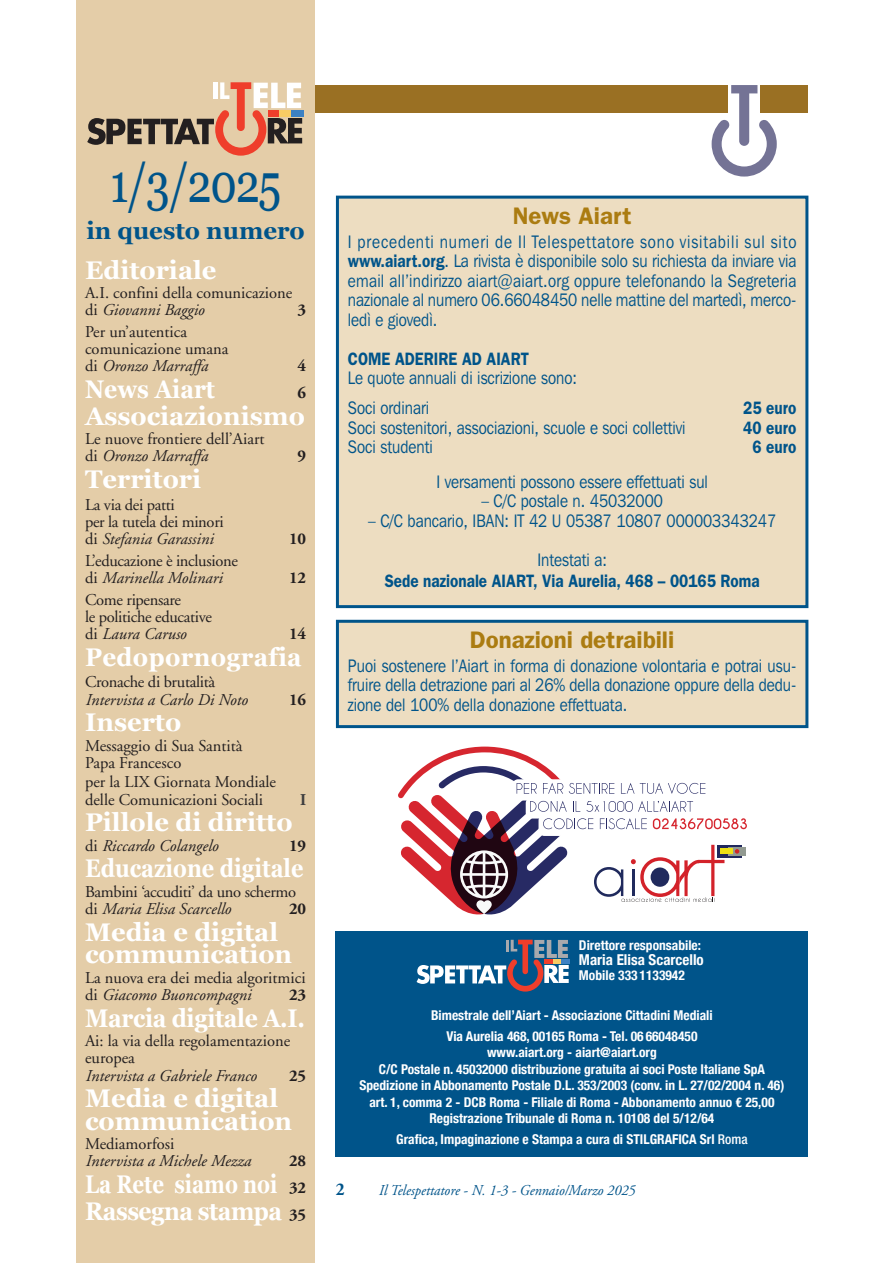
<style>
.page{position:relative;width:893px;height:1263px;background:#fff}
.page>*{position:absolute;margin:0;border:0;box-sizing:border-box;transform-origin:0 0}
.t1{font:54px "Georgia";color:#00548a;scale:.8 1}
.t2{font:700 25.5px/22.5px "Georgia";color:#fff}
.t3{font:700 25.5px/26.7px "Georgia";letter-spacing:-.02em;color:#fff;scale:.8 1}
.t4{font:700 25.5px "Georgia";color:#fff;scale:.9 1}
.t5{font:700 25.5px "Georgia";color:#fff;scale:.85 1}
.t6{font:700 25.5px "Georgia";color:#fff;scale:.95 1}
.t7{font:600 24px "Franklin Gothic";color:#ab7c11}
.t8{font:700 24px "Georgia";color:#00548a}
.t9{font:18px/19.5px "Franklin Gothic IT Cby BT";color:#00548a;text-align:justify;scale:.85 1}
.t10{font:600 18px "Franklin Gothic";color:#00548a;scale:.85 1}
.t11{font:700 18px "Adobe Garamond";color:#00548a;scale:.95 1}
.t12{font:16.5px/17.2px "Adobe Garamond";color:#231f20}
.t13{font:16.5px/17.2px "Adobe Garamond";letter-spacing:-.02em;color:#231f20}
.t14{font:italic 16.5px "Adobe Garamond";color:#231f20}
.t15{font:700 16.5px "Adobe Garamond";color:#231f20}
.t16{font:700 16.5px "Adobe Garamond";color:#3e3e3f}
.t17{font:italic 15px "Adobe Garamond";color:#00548a;scale:.95 1}
.t18{font:700 condensed 15px "Helvetica Neue";color:#fff}
.t19{font:700 condensed 13.5px/16.5px "Helvetica Neue";color:#fff;text-align:center}
.s1{font-style:italic}
.s2{font-style:normal}
.s3{font-family:"Adobe Garamond";font-size:16.5px;color:#231f20}
.s4{font-family:"Franklin Gothic";font-weight:600}
.s5{font-weight:500}
</style>
<div class="page">
<svg style="left:712px;top:85px;width:65px;height:92px"></svg>
<div style="left:253px;top:85px;width:475px;height:27px;background:#9a7023"></div>
<div style="left:761px;top:85px;width:47px;height:27px;background:#9a7023"></div>
<div style="left:77px;top:0;width:238px;height:1263px;background:#e4cda8"></div>
<div style="left:291px;top:110px;width:12px;height:7px;background:#3c81c3"></div>
<svg style="left:87px;top:82px;width:215px;height:74px"></svg>
<div style="left:336px;top:931px;width:472px;height:226px;background:#00548a"></div>
<div style="left:561px;top:959px;width:9px;height:5px;background:#3c81c3"></div>
<svg style="left:417px;top:940px;width:152px;height:51px"></svg>
<div style="left:339px;top:199px;width:466px;height:406px;background:#edddc1"></div>
<div style="left:336px;top:196px;width:472px;height:412px;border:3px solid #00548a"></div>
<div style="left:339px;top:623px;width:466px;height:102px;background:#edddc1"></div>
<div style="left:336px;top:620px;width:472px;height:108px;border:3px solid #00548a"></div>
<svg style="left:398px;top:747px;width:349px;height:167px"></svg>
<hr style="left:632px;top:869px;width:2px;height:27px;background:#202a5d">
<h1 class="t1" style="left:110px;top:162px;width:216px">1/3/2025</h1>
<h3 class="t8" style="left:86px;top:221px;width:220px">in questo numero</h3>
<h2 class="t2" style="left:85px;top:261px;width:133px">Editoriale</h2>
<p class="t12" style="left:85px;top:286px;width:209px">A.I. confini della comunicazione di <span class="s1">Giovanni Baggio</span></p>
<p class="t15" style="left:298px;top:303px;width:10px">3</p>
<p class="t12" style="left:85px;top:324px;width:145px">Per un’autentica comunicazione umana di <span class="s1">Oronzo Marraffa</span></p>
<p class="t15" style="left:298px;top:359px;width:10px">4</p>
<h2 class="t4" style="left:85px;top:379px;width:146px">News Aiart</h2>
<p class="t15" style="left:298px;top:386px;width:10px">6</p>
<h2 class="t2" style="left:85px;top:407px;width:221px">Associazionismo</h2>
<p class="t12" style="left:85px;top:432px;width:181px">Le nuove frontiere dell’Aiart di <span class="s1">Oronzo Marraffa</span></p>
<p class="t15" style="left:298px;top:450px;width:10px">9</p>
<h2 class="t2" style="left:85px;top:470px;width:118px">Territori</h2>
<p class="t13" style="left:85px;top:497px;width:140px">La via dei patti<br>per la tutela dei minori di <span class="s1">Stefania Garassini</span></p>
<p class="t13" style="left:85px;top:553px;width:154px">L’educazione è inclusione di <span class="s1">Marinella Molinari</span></p>
<p class="t15" style="left:289px;top:532px;width:19px">10</p>
<p class="t15" style="left:289px;top:571px;width:19px">12</p>
<p class="t13" style="left:85px;top:592px;width:129px">Come ripensare<br>le politiche educative di <span class="s1">Laura Caruso</span></p>
<p class="t15" style="left:289px;top:627px;width:19px">14</p>
<h2 class="t6" style="left:85px;top:646px;width:230px">Pedopornografia</h2>
<p class="t13" style="left:85px;top:675px;width:132px">Cronache di brutalità</p>
<p class="t14" style="left:85px;top:693px;width:164px">Intervista a Carlo Di Noto</p>
<p class="t15" style="left:289px;top:693px;width:19px">16</p>
<h2 class="t2" style="left:85px;top:713px;width:98px">Inserto</h2>
<p class="t12" style="left:85px;top:738px;width:159px">Messaggio di Sua Santità<br>Papa Francesco</p>
<p class="t12" style="left:85px;top:775px;width:193px">per la LIX Giornata Mondiale delle Comunicazioni Sociali</p>
<p class="t16" style="left:300px;top:793px;width:8px">I</p>
<h2 class="t2" style="left:85px;top:813px;width:209px">Pillole di diritto</h2>
<p class="t14" style="left:85px;top:839px;width:135px"><span class="s2">di</span> Riccardo Colangelo</p>
<p class="t15" style="left:289px;top:839px;width:19px">19</p>
<h2 class="t5" style="left:85px;top:858px;width:258px">Educazione digitale</h2>
<p class="t13" style="left:85px;top:884px;width:213px">Bambini ‘accuditi’ da uno schermo di <span class="s1">Maria Elisa Scarcello</span></p>
<p class="t15" style="left:289px;top:902px;width:19px">20</p>
<h2 class="t2" style="left:85px;top:923px;width:209px">Media e digital communication</h2>
<p class="t12" style="left:85px;top:970px;width:222px">La nuova era dei media algoritmici di <span class="s1">Giacomo Buoncompagni</span></p>
<p class="t15" style="left:289px;top:988px;width:19px">23</p>
<h2 class="t4" style="left:85px;top:1007px;width:246px">Marcia digitale A.I.</h2>
<p class="t12" style="left:85px;top:1034px;width:207px">Ai: la via della regolamentazione europea</p>
<p class="t14" style="left:85px;top:1069px;width:173px">Intervista a Gabriele Franco</p>
<p class="t15" style="left:289px;top:1069px;width:19px">25</p>
<h2 class="t2" style="left:85px;top:1089px;width:209px">Media e digital communication</h2>
<p class="t12" style="left:85px;top:1137px;width:91px">Mediamorfosi</p>
<p class="t14" style="left:85px;top:1155px;width:167px">Intervista a Michele Mezza</p>
<p class="t15" style="left:289px;top:1155px;width:19px">28</p>
<h2 class="t3" style="left:85px;top:1173px;width:278px">La Rete siamo noi <span class="s3">32<br></span>Rassegna stampa <span class="s3">35</span></h2>
<h3 class="t7" style="left:513px;top:207px;width:120px">News Aiart</h3>
<p class="t9" style="left:348px;top:233px;width:529px">I precedenti numeri de Il Telespettatore sono visitabili sul sito <span class="s4">www.aiart.org</span>. La rivista è disponibile solo su richiesta da inviare via email all’indirizzo aiart@aiart.org oppure telefonando la Segreteria nazionale al numero 06.66048450 nelle mattine del martedì, merco&shy;ledì e giovedì.</p>
<p class="t10" style="left:348px;top:352px;width:215px">COME ADERIRE AD AIART</p>
<p class="t9" style="left:348px;top:364px;width:271px;line-height:30px">Le quote annuali di iscrizione sono:<br>Soci ordinari</p>
<p class="t10" style="left:743px;top:402px;width:64px">25 euro</p>
<p class="t9" style="left:348px;top:419px;width:399px">Soci sostenitori, associazioni, scuole e soci collettivi</p>
<p class="t10" style="left:743px;top:421px;width:64px">40 euro</p>
<p class="t9" style="left:348px;top:438px;width:101px">Soci studenti</p>
<p class="t10" style="left:752px;top:441px;width:53px">6 euro</p>
<p class="t9" style="left:436px;top:473px;width:321px">I versamenti possono essere effettuati sul</p>
<p class="t9" style="left:481px;top:492px;width:215px">– C/C postale n. 45032000</p>
<p class="t9" style="left:368px;top:502px;width:481px;line-height:39px;text-align:center">– C/C bancario, IBAN: IT 42 U 05387 10807 000003343247<br>Intestati a:</p>
<p class="t10" style="left:385px;top:574px;width:443px">Sede nazionale AIART, Via Aurelia, 468 – 00165 Roma</p>
<h3 class="t7" style="left:470px;top:631px;width:206px">Donazioni detraibili</h3>
<p class="t9" style="left:348px;top:657px;width:529px">Puoi sostenere l’Aiart in forma di donazione volontaria e potrai usu&shy;fruire della detrazione pari al 26% della donazione oppure della dedu&shy;zione del 100% della donazione effettuata.</p>
<p class="t19" style="left:579px;top:938px;width:124px">Direttore responsabile:</p>
<p class="t18" style="left:579px;top:954px;width:126px">Maria Elisa Scarcello</p>
<p class="t19" style="left:579px;top:968px;width:107px">Mobile 333 1133942</p>
<p class="t19" style="left:431px;top:1006px;width:283px;line-height:20.7px">Bimestrale dellíAiart - Associazione Cittadini Mediali<br>Via Aurelia 468, 00165 Roma - Tel. 06 66048450</p>
<p class="t19" style="left:360px;top:1045px;width:426px">www.aiart.org - aiart@aiart.org<br>C/C Postale n. 45032000 distribuzione gratuita ai soci Poste Italiane SpA Spedizione in Abbonamento Postale D.L. 353/2003 (conv. in L. 27/02/2004 n. 46) art. 1, comma 2 - DCB Roma - Filiale di Roma - Abbonamento annuo Ä 25,00<br>Registrazione Tribunale di Roma n. 10108 del 5/12/64</p>
<p class="t19" style="left:396px;top:1132px;width:353px">Grafica, Impaginazione e Stampa a cura di STILGRAFICA Srl <span class="s5">Roma</span></p>
<p class="t11" style="left:336px;top:1182px;width:11px">2</p>
<p class="t17" style="left:378px;top:1184px;width:272px">Il Telespettatore - N. 1-3 - Gennaio/Marzo 2025</p>
</div>
